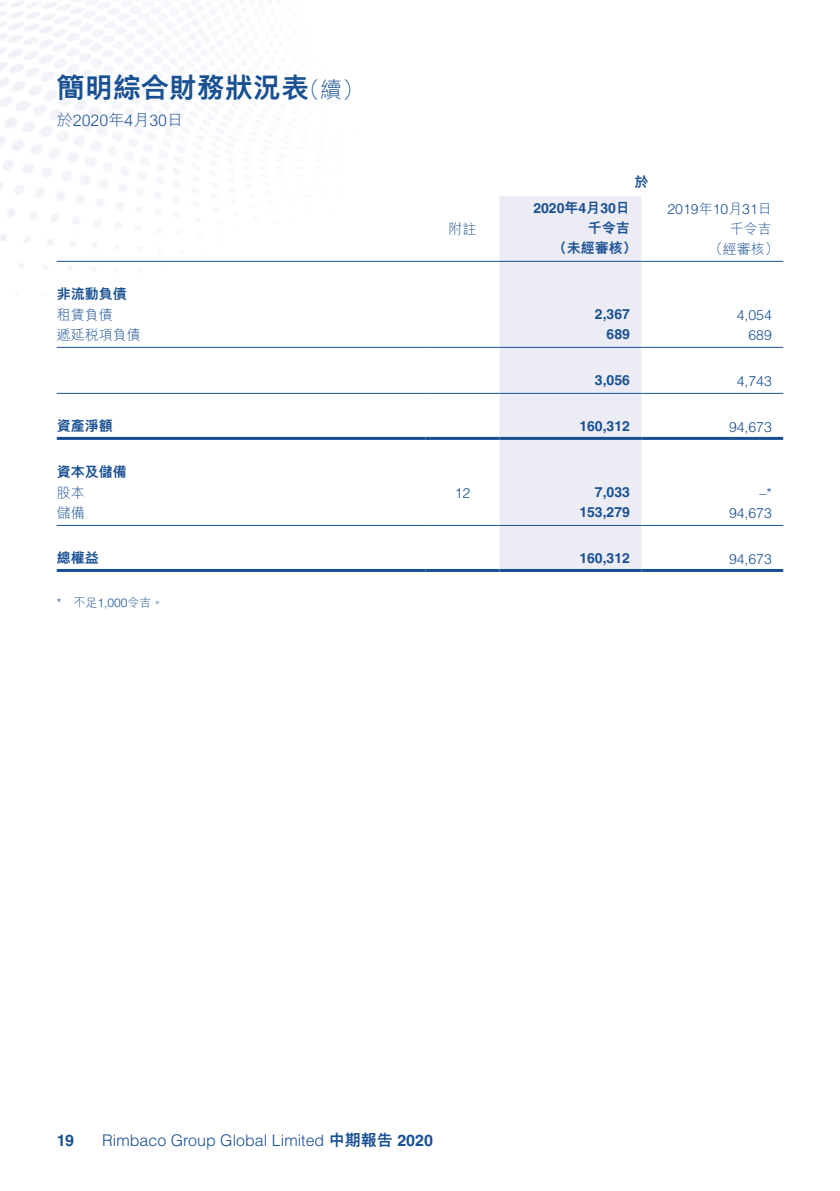
<style>
.page{position:relative;width:840px;height:1191px;background:#fff}
.page>*{position:absolute;margin:0;border:0;box-sizing:border-box;transform-origin:0 0}
.t1{font:800 28px "M Hei HK";color:#195092}
.t2{font:300 22px "M Hei HK";color:#195092}
.t3{font:300 16px "Helvetica LT Std";color:#195092}
.t4{font:300 16px "M Hei HK";color:#195092}
.t5{font:700 16px "Helvetica LT Std";color:#195092}
.t6{font:700 14px "Helvetica LT Std";color:#195092}
.t7{font:300 14px "Helvetica LT Std";color:#195092}
.t8{font:800 14px "M Hei HK";color:#195092}
.t9{font:300 14px "M Hei HK";color:#195092}
.t10{font:300 12px "M Hei HK";color:#195092}
.t11{font:300 12px "Helvetica LT Std";color:#195092}
.s1{font-family:"Helvetica LT Std"}
.s2{font-family:"M Hei HK";font-weight:800}
.s3{font-family:"M Hei HK"}
.s4{font-weight:700}
</style>
<div class="page">
<img style="left:0;top:0;width:784px;height:572px">
<div style="left:499px;top:196px;width:142px;height:373px;background:#ececf5"></div>
<hr style="left:57px;top:261px;width:368px;height:1px;background:#195092">
<hr style="left:425px;top:261px;width:74px;height:1px;background:#195092">
<hr style="left:499px;top:261px;width:142px;height:1px;background:#195092">
<hr style="left:641px;top:261px;width:141px;height:1px;background:#195092">
<hr style="left:57px;top:347px;width:368px;height:1px;background:#195092">
<hr style="left:425px;top:347px;width:74px;height:1px;background:#195092">
<hr style="left:499px;top:347px;width:142px;height:1px;background:#195092">
<hr style="left:641px;top:347px;width:141px;height:1px;background:#195092">
<hr style="left:57px;top:393px;width:368px;height:1px;background:#195092">
<hr style="left:425px;top:393px;width:74px;height:1px;background:#195092">
<hr style="left:499px;top:393px;width:142px;height:1px;background:#195092">
<hr style="left:641px;top:393px;width:141px;height:1px;background:#195092">
<hr style="left:57px;top:437px;width:368px;height:3px;background:#195092">
<hr style="left:425px;top:437px;width:74px;height:3px;background:#195092">
<hr style="left:499px;top:437px;width:142px;height:3px;background:#195092">
<hr style="left:641px;top:437px;width:141px;height:3px;background:#195092">
<hr style="left:57px;top:525px;width:368px;height:1px;background:#195092">
<hr style="left:425px;top:525px;width:74px;height:1px;background:#195092">
<hr style="left:499px;top:525px;width:142px;height:1px;background:#195092">
<hr style="left:641px;top:525px;width:141px;height:1px;background:#195092">
<hr style="left:57px;top:569px;width:368px;height:3px;background:#195092">
<hr style="left:425px;top:569px;width:74px;height:3px;background:#195092">
<hr style="left:499px;top:569px;width:142px;height:3px;background:#195092">
<hr style="left:641px;top:569px;width:141px;height:3px;background:#195092">
<h1 class="t1" style="left:57px;top:74px;width:253px">簡明綜合財務狀況表</h1>
<p class="t4" style="left:57px;top:112px;width:128px">於2020年月4 30日</p>
<h2 class="t2" style="left:298px;top:79px;width:67px">（續(</h2>
<p class="t8" style="left:57px;top:287px;width:71px">非流動負債</p>
<p class="t9" style="left:57px;top:308px;width:57px">租賃負債</p>
<p class="t9" style="left:57px;top:328px;width:85px">遞延稅項負債</p>
<p class="t8" style="left:57px;top:419px;width:57px">資產淨額</p>
<p class="t8" style="left:57px;top:465px;width:71px">資本及儲備</p>
<p class="t9" style="left:57px;top:486px;width:29px">股本</p>
<p class="t9" style="left:57px;top:506px;width:29px">儲備</p>
<p class="t8" style="left:57px;top:551px;width:43px">總權益</p>
<p class="t10" style="left:73px;top:596px;width:92px">不足<span class="s1">1,000</span>令吉。</p>
<p class="t11" style="left:57px;top:595px;width:6px">*</p>
<p class="t9" style="left:448px;top:222px;width:29px">附註</p>
<p class="t7" style="left:454px;top:484px;width:17px">12</p>
<p class="t8" style="left:634px;top:175px;width:15px">於</p>
<p class="t6" style="left:533px;top:199px;width:98px">2020<span class="s2">年月</span>4 30<span class="s2">日</span></p>
<p class="t7" style="left:667px;top:200px;width:106px">2019<span class="s3">年</span>10<span class="s3">月</span>31<span class="s3">日</span></p>
<p class="t8" style="left:587px;top:221px;width:43px">千令吉</p>
<p class="t9" style="left:729px;top:222px;width:43px">千令吉</p>
<p class="t8" style="left:552px;top:241px;width:85px">（未經審核）</p>
<p class="t9" style="left:708px;top:242px;width:71px">（經審核(</p>
<p class="t6" style="left:594px;top:305px;width:37px">2,367</p>
<p class="t7" style="left:736px;top:306px;width:37px">4,054</p>
<p class="t6" style="left:606px;top:325px;width:25px">689</p>
<p class="t7" style="left:748px;top:326px;width:25px">689</p>
<p class="t6" style="left:594px;top:371px;width:37px">3,056</p>
<p class="t7" style="left:736px;top:372px;width:37px">4,743</p>
<p class="t6" style="left:579px;top:417px;width:52px">160,312</p>
<p class="t7" style="left:728px;top:418px;width:44px">94,673</p>
<p class="t6" style="left:594px;top:483px;width:37px">7,033</p>
<p class="t7" style="left:759px;top:484px;width:14px">*–</p>
<p class="t6" style="left:579px;top:503px;width:52px">153,279</p>
<p class="t7" style="left:728px;top:504px;width:44px">94,673</p>
<p class="t6" style="left:579px;top:549px;width:52px">160,312</p>
<p class="t7" style="left:728px;top:550px;width:44px">94,673</p>
<p class="t5" style="left:57px;top:1130px;width:19px">19</p>
<p class="t3" style="left:102px;top:1130px;width:332px">Rimbaco Group Global Limited <span class="s2">中期報告</span> <span class="s4">2020</span></p>
</div>
